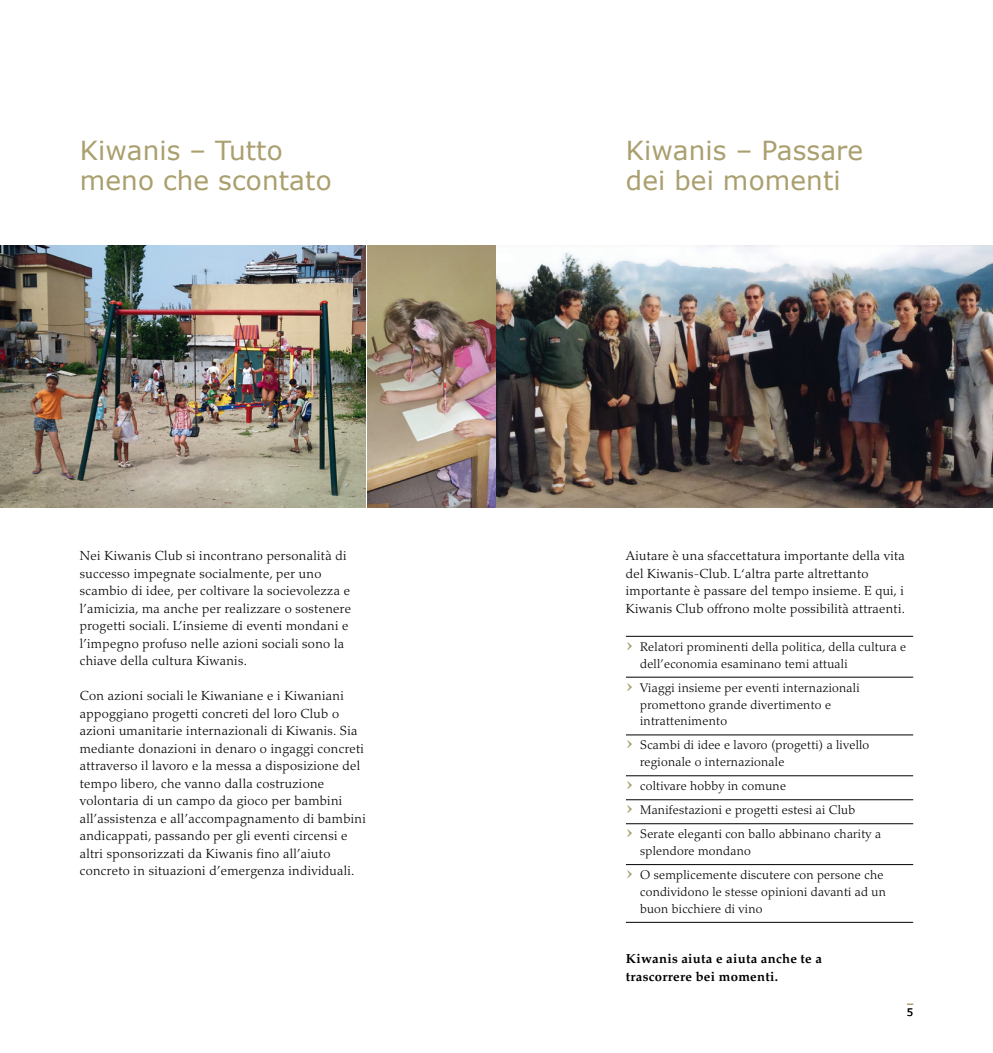
<style>
.page{position:relative;width:993px;height:1053px;background:#fff}
.page>*{position:absolute;margin:0;border:0;box-sizing:border-box;transform-origin:0 0}
.t1{font:26.25px/30px "Verdana";letter-spacing:.005em;color:#aa9f6e}
.t2{font:300 13.12px/17.5px "Palatino LT";letter-spacing:.025em;color:#000}
.t3{font:700 13.12px/17.5px "Palatino LT";letter-spacing:.02em;color:#000}
.t4{font:300 12.5px/16.9px "Palatino LT";letter-spacing:.02em;color:#000}
.t5{font:10px "Verdana";color:#000}
.s1{font-weight:700;font-size:20px;color:#aa9f6e}
</style>
<div class="page">
<img style="left:0;top:245px;width:365px;height:263px">
<img style="left:367px;top:245px;width:625px;height:262px">
<hr style="left:625px;top:636px;width:287px;height:1px;background:#000">
<hr style="left:625px;top:676px;width:287px;height:1px;background:#000">
<hr style="left:625px;top:734px;width:287px;height:1px;background:#000">
<hr style="left:625px;top:775px;width:287px;height:1px;background:#000">
<hr style="left:625px;top:799px;width:287px;height:1px;background:#000">
<hr style="left:625px;top:823px;width:287px;height:1px;background:#000">
<hr style="left:625px;top:864px;width:287px;height:1px;background:#000">
<hr style="left:625px;top:921px;width:287px;height:1px;background:#000">
<h1 class="t1" style="left:80px;top:135px;width:253px">Kiwanis – Tutto meno che scontato</h1>
<p class="t2" style="left:80px;top:547px;width:272px">Nei Kiwanis Club si incontrano personalità di successo impegnate socialmente, per uno scambio di idee, per coltivare la socievolezza e l’amicizia, ma anche per realizzare o sostenere progetti sociali. L’insieme di eventi mondani e l’impegno profuso nelle azioni sociali sono la chiave della cultura Kiwanis.</p>
<p class="t2" style="left:80px;top:687px;width:287px">Con azioni sociali le Kiwaniane e i Kiwaniani appoggiano progetti concreti del loro Club o azioni umanitarie internazionali di Kiwanis. Sia mediante donazioni in denaro o ingaggi concreti attraverso il lavoro e la messa a disposizione del tempo libero, che vanno dalla costruzione volontaria di un campo da gioco per bambini all’assistenza e all’accompagnamento di bambini andicappati, passando per gli eventi circensi e altri sponsorizzati da Kiwanis fino all’aiuto concreto in situazioni d’emergenza individuali.</p>
<h1 class="t1" style="left:625px;top:135px;width:239px">Kiwanis – Passare dei bei momenti</h1>
<p class="t2" style="left:625px;top:547px;width:280px">Aiutare è una sfaccettatura importante della vita del Kiwanis-Club. L‘altra parte altrettanto importante è passare del tempo insieme. E qui, i Kiwanis Club offrono molte possibilità attraenti.</p>
<p class="t4" style="left:640px;top:638px;width:267px;text-indent:-14px"><span class="s1">›</span> Relatori prominenti della politica, della cultura e dell’economia esaminano temi attuali</p>
<p class="t4" style="left:640px;top:679px;width:221px;text-indent:-14px"><span class="s1">›</span> Viaggi insieme per eventi internazionali promettono grande divertimento e intrattenimento</p>
<p class="t4" style="left:640px;top:736px;width:231px;text-indent:-14px"><span class="s1">›</span> Scambi di idee e lavoro (progetti) a livello regionale o internazionale</p>
<p class="t4" style="left:625px;top:774px;width:256px;line-height:24px"><span class="s1">›</span> coltivare hobby in comune<br><span class="s1">›</span> Manifestazioni e progetti estesi ai Club<br><span class="s1">›</span> Serate eleganti con ballo abbinano charity a</p>
<p class="t4" style="left:625px;top:839px;width:259px;line-height:24px;text-indent:14px">splendore mondano<br><span class="s1">›</span> O semplicemente discutere con persone che</p>
<p class="t4" style="left:640px;top:883px;width:247px">condividono le stesse opinioni davanti ad un buon bicchiere di vino</p>
<p class="t3" style="left:625px;top:949px;width:197px">Kiwanis aiuta e aiuta anche te a trascorrere bei momenti.</p>
<p class="t5" style="left:906px;top:1005px;width:8px">5</p>
</div>
